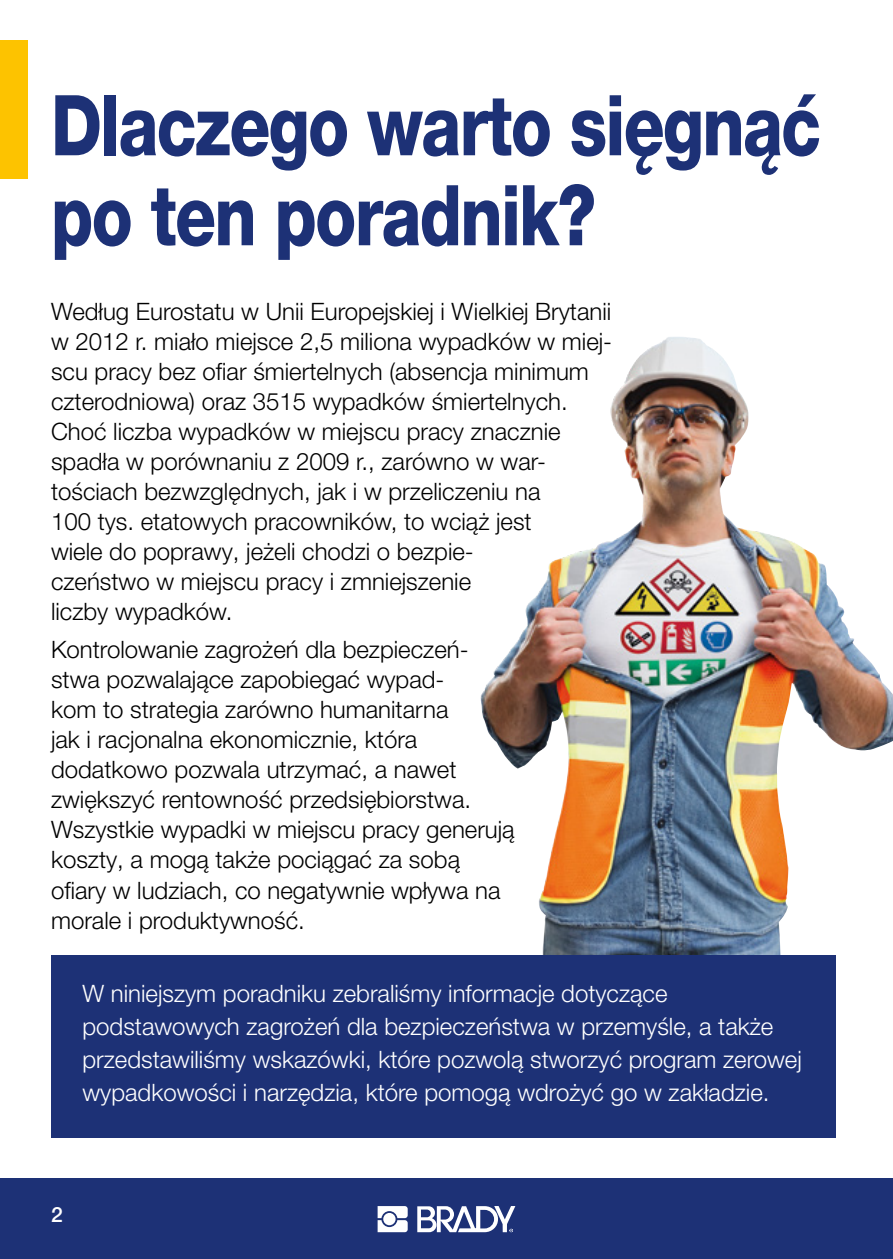
<style>
.page{position:relative;width:893px;height:1259px;background:#fff}
.page>*{position:absolute;margin:0;border:0;box-sizing:border-box;transform-origin:0 0}
.t1{font:800 84px/90px "Helvetica Neue LT Pro";letter-spacing:-.025em;color:#1d3176;scale:.8 1}
.t2{font:300 24px/30px "Helvetica Neue LT Pro";color:#000}
.t3{font:300 24px/33px "Helvetica Neue LT Pro";color:#fff}
.t4{font:500 21px "Helvetica Neue LT Pro";color:#fff}
</style>
<div class="page">
<div style="left:0;top:1178px;width:893px;height:81px;background:#1d3176"></div>
<svg style="left:378px;top:1206px;width:30px;height:26px"></svg>
<svg style="left:417px;top:1206px;width:98px;height:26px"></svg>
<img style="left:480px;top:337px;width:340px;height:618px">
<div style="left:51px;top:955px;width:784px;height:182px;background:#1d3176"></div>
<div style="left:0;top:40px;width:27px;height:138px;background:#fdc300"></div>
<h1 class="t1" style="left:51px;top:80px;width:964px">Dlaczego warto sięgnąć po ten poradnik?</h1>
<p class="t2" style="left:51px;top:296px;width:563px">Według Eurostatu w Unii Europejskiej i Wielkiej Brytanii w 2012 r. miało miejsce 2,5 miliona wypadków w miej&shy;scu pracy bez ofiar śmiertelnych (absencja minimum czterodniowa) oraz 3515 wypadków śmiertelnych.<br>Choć liczba wypadków w miejscu pracy znacznie spadła w porównaniu z 2009 r., zarówno w war&shy;tościach bezwzględnych, jak i w przeliczeniu na<br>100 tys. etatowych pracowników, to wciąż jest<br>wiele do poprawy, jeżeli chodzi o bezpie-<br>czeństwo w miejscu pracy i zmniejszenie<br>liczby wypadków.</p>
<p class="t2" style="left:51px;top:634px;width:465px">Kontrolowanie zagrożeń dla bezpieczeń&shy;stwa pozwalające zapobiegać wypad-<br>kom to strategia zarówno humanitarna<br>jak i racjonalna ekonomicznie, która dodatkowo pozwala utrzymać, a nawet zwiększyć rentowność przedsiębiorstwa.<br>Wszystkie wypadki w miejscu pracy generują koszty, a mogą także pociągać za sobą ofiary w ludziach, co negatywnie wpływa na morale i produktywność.</p>
<p class="t3" style="left:82px;top:976px;width:721px">W niniejszym poradniku zebraliśmy informacje dotyczące podstawowych zagrożeń dla bezpieczeństwa w przemyśle, a także przedstawiliśmy wskazówki, które pozwolą stworzyć program zerowej wypadkowości i narzędzia, które pomogą wdrożyć go w zakładzie.</p>
<p class="t4" style="left:51px;top:1201px;width:13px">2</p>
</div>
